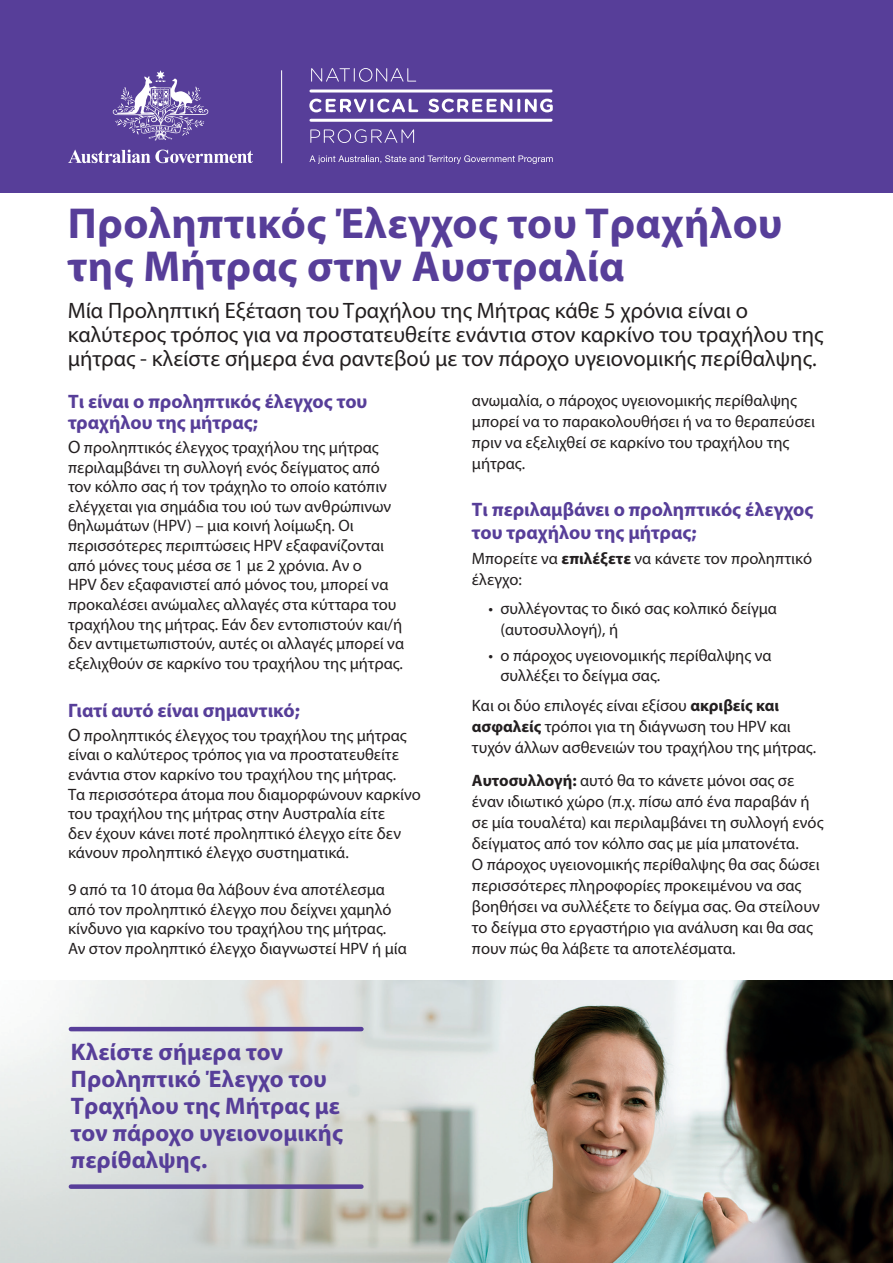
<style>
.page{position:relative;width:893px;height:1263px;background:#fff}
.page>*{position:absolute;margin:0;border:0;box-sizing:border-box;transform-origin:0 0}
.t1{font:700 43.5px/43.5px "Myriad Pro";letter-spacing:.01em;color:#573e99}
.t2{font:700 24px/27px "Myriad Pro";letter-spacing:.005em;color:#573e99}
.t3{font:22.35px/24px "Myriad Pro";color:#231f20}
.t4{font:700 19.5px/21.1px "Myriad Pro";color:#573e99}
.t5{font:16.5px/19.6px "Myriad Pro";color:#231f20}
.s1{font-size:18px}
.s2{font-weight:700}
</style>
<div class="page">
<img style="left:0;top:980px;width:893px;height:283px">
<div style="left:0;top:0;width:893px;height:192px;background:#573e99"></div>
<div style="left:71px;top:1184px;width:290px;height:5px;background:#573e99"></div>
<hr style="left:71px;top:1027px;width:290px;height:4px;background:#573e99">
<svg style="left:68px;top:150px;width:185px;height:13px"></svg>
<svg style="left:113px;top:70px;width:95px;height:70px"></svg>
<hr style="left:281px;top:70px;width:1px;height:93px;background:#fff">
<svg style="left:311px;top:68px;width:105px;height:14px"></svg>
<svg style="left:309px;top:99px;width:109px;height:13px"></svg>
<svg style="left:428px;top:99px;width:125px;height:13px"></svg>
<svg style="left:310px;top:129px;width:104px;height:14px"></svg>
<hr style="left:311px;top:90px;width:240px;height:3px;background:#fff">
<hr style="left:311px;top:119px;width:240px;height:3px;background:#fff">
<svg style="left:309px;top:155px;width:244px;height:9px"></svg>
<h1 class="t1" style="left:68px;top:200px;width:716px">Προληπτικός Έλεγχος του Τραχήλου της Μήτρας στην Αυστραλία</h1>
<p class="t3" style="left:68px;top:298px;width:757px">Μία Προληπτική Εξέταση του Τραχήλου της Μήτρας κάθε 5 χρόνια είναι ο καλύτερος τρόπος για να προστατευθείτε ενάντια στον καρκίνο του τραχήλου της μήτρας - κλείστε σήμερα ένα ραντεβού με τον πάροχο υγειονομικής περίθαλψης.</p>
<h2 class="t4" style="left:68px;top:390px;width:301px">Τι είναι ο προληπτικός έλεγχος του τραχήλου της μήτρας;</h2>
<p class="t5" style="left:68px;top:437px;width:338px"><span class="s1">Ο</span> προληπτικός έλεγχος τραχήλου της μήτρας περιλαμβάνει τη συλλογή ενός δείγματος από τον κόλπο σας ή τον τράχηλο το οποίο κατόπιν ελέγχεται για σημάδια του ιού των ανθρώπινων θηλωμάτων (HPV) – μια κοινή λοίμωξη. Οι περισσότερες περιπτώσεις HPV εξαφανίζονται από μόνες τους μέσα σε 1 με 2 χρόνια. Αν ο<br>HPV δεν εξαφανιστεί από μόνος του, μπορεί να προκαλέσει ανώμαλες αλλαγές στα κύτταρα του τραχήλου της μήτρας. Εάν δεν εντοπιστούν και/ή δεν αντιμετωπιστούν, αυτές οι αλλαγές μπορεί να εξελιχθούν σε καρκίνο του τραχήλου της μήτρας.</p>
<h2 class="t4" style="left:68px;top:699px;width:234px">Γιατί αυτό είναι σημαντικό;</h2>
<p class="t5" style="left:68px;top:725px;width:354px"><span class="s1">Ο</span> προληπτικός έλεγχος του τραχήλου της μήτρας είναι ο καλύτερος τρόπος για να προστατευθείτε ενάντια στον καρκίνο του τραχήλου της μήτρας.<br>Τα περισσότερα άτομα που διαμορφώνουν καρκίνο του τραχήλου της μήτρας στην Αυστραλία είτε<br>δεν έχουν κάνει ποτέ προληπτικό έλεγχο είτε δεν κάνουν προληπτικό έλεγχο συστηματικά.</p>
<p class="t5" style="left:68px;top:879px;width:340px">9 από τα 10 άτομα θα λάβουν ένα αποτέλεσμα από τον προληπτικό έλεγχο που δείχνει χαμηλό κίνδυνο για καρκίνο του τραχήλου της μήτρας.<br>Αν στον προληπτικό έλεγχο διαγνωστεί HPV ή μία</p>
<p class="t5" style="left:472px;top:390px;width:344px;line-height:20.9px">ανωμαλία, ο πάροχος υγειονομικής περίθαλψης μπορεί να το παρακολουθήσει ή να το θεραπεύσει πριν να εξελιχθεί σε καρκίνο του τραχήλου της μήτρας.</p>
<h2 class="t4" style="left:472px;top:498px;width:343px;line-height:22.5px">Τι περιλαμβάνει ο προληπτικός έλεγχος του τραχήλου της μήτρας;</h2>
<p class="t5" style="left:472px;top:548px;width:342px;line-height:20.9px">Μπορείτε να <span class="s2">επιλέξετε</span> να κάνετε τον προληπτικό έλεγχο:</p>
<p class="t5" style="left:500px;top:598px;width:278px;line-height:20.9px;text-indent:-12px">• συλλέγοντας το δικό σας κολπικό δείγμα (αυτοσυλλογή), ή</p>
<p class="t5" style="left:500px;top:644px;width:273px;line-height:20.9px;text-indent:-12px">• ο πάροχος υγειονομικής περίθαλψης να συλλέξει το δείγμα σας.</p>
<p class="t5" style="left:472px;top:695px;width:346px;line-height:20.9px">Και οι δύο επιλογές είναι εξίσου <span class="s2">ακριβείς και ασφαλείς</span> τρόποι για τη διάγνωση του HPV και τυχόν άλλων ασθενειών του τραχήλου της μήτρας.</p>
<p class="t5" style="left:472px;top:770px;width:353px;line-height:20.9px"><span class="s2">Αυτοσυλλογή:</span> αυτό θα το κάνετε μόνοι σας σε έναν ιδιωτικό χώρο (π.χ. πίσω από ένα παραβάν ή σε μία τουαλέτα) και περιλαμβάνει τη συλλογή ενός δείγματος από τον κόλπο σας με μία μπατονέτα.<br>Ο πάροχος υγειονομικής περίθαλψης θα σας δώσει περισσότερες πληροφορίες προκειμένου να σας βοηθήσει να συλλέξετε το δείγμα σας. Θα στείλουν το δείγμα στο εργαστήριο για ανάλυση και θα σας πουν πώς θα λάβετε τα αποτελέσματα.</p>
<p class="t2" style="left:71px;top:1037px;width:274px">Κλείστε σήμερα τον<br>Προληπτικό Έλεγχο του<br>Τραχήλου της Μήτρας με τον πάροχο υγειονομικής περίθαλψης.</p>
</div>
